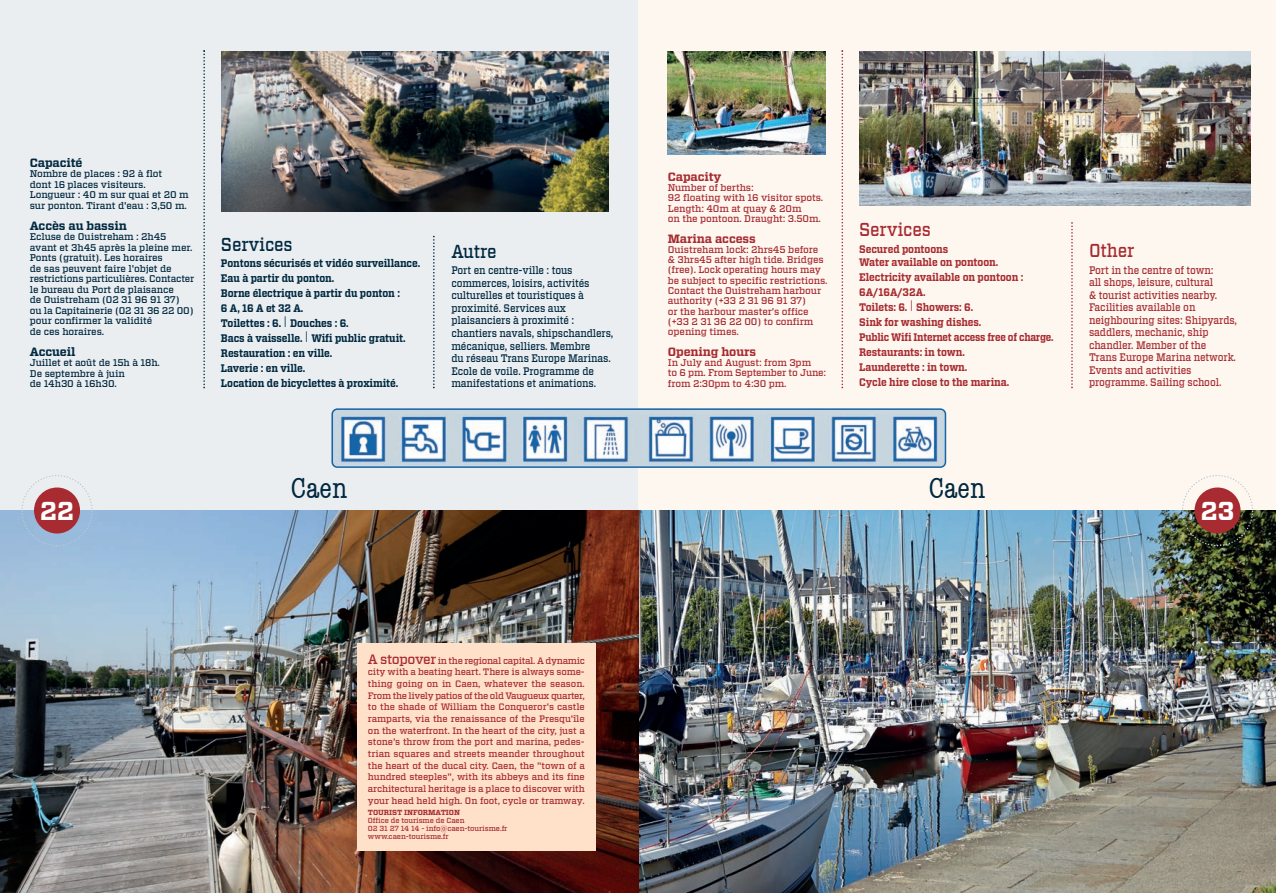
<style>
.page{position:relative;width:1276px;height:893px;background:#fff}
.page>*{position:absolute;margin:0;border:0;box-sizing:border-box;transform-origin:0 0}
.t1{font:condensed 30px "American Typewriter";color:#002940}
.t2{font:700 25.95px "Vitesse";color:#fff}
.t3{font:500 18.75px "Vitesse";letter-spacing:-.01em;color:#002940;scale:.9 1}
.t4{font:500 18.75px "Vitesse";letter-spacing:-.01em;color:#a72b30;scale:.9 1}
.t5{font:700 12px "Vitesse";letter-spacing:-.01em;color:#a72b30}
.t6{font:700 12px "Vitesse";letter-spacing:-.01em;color:#002940}
.t7{font:500 10.95px/12.6px "Vitesse";letter-spacing:-.01em;color:#002940;scale:.9 1}
.t8{font:500 10.95px/12.6px "Vitesse";letter-spacing:-.01em;color:#a72b30;scale:.9 1}
.t9{font:700 10.95px/15px "Vitesse";letter-spacing:-.01em;color:#002940;scale:.9 1}
.t10{font:700 10.95px/15px "Vitesse";letter-spacing:-.01em;color:#a72b30;scale:.9 1}
.t11{font:500 9.75px/10.5px "Vitesse";letter-spacing:-.01em;color:#002940}
.t12{font:500 9.75px/10.4px "Vitesse";letter-spacing:-.01em;color:#a72b30}
.t13{font:500 9.3px/11.7px "Vitesse";letter-spacing:-.015em;color:#a72b30;text-align:justify}
.t14{font:500 7.35px/7.9px "Vitesse";letter-spacing:-.01em;color:#a72b30}
.t15{font:700 7.35px "Vitesse";letter-spacing:-.01em;color:#a72b30}
.s1{font-family:"DIN";font-weight:300;font-size:15px}
.s2{font-size:13.5px}
</style>
<div class="page">
<div style="left:638px;top:0;width:638px;height:848px;background:#fef7f0"></div>
<img style="left:638px;top:510px;width:638px;height:383px">
<div style="left:0;top:0;width:638px;height:529px;background:#ebeef1"></div>
<img style="left:0;top:510px;width:638px;height:383px">
<img style="left:1181px;top:475px;width:73px;height:72px">
<div style="left:1194px;top:487px;width:46px;height:46px;background:#a72b30;border-radius:50%"></div>
<svg style="left:841px;top:50px;width:2px;height:338px"></svg>
<svg style="left:21px;top:475px;width:73px;height:72px"></svg>
<div style="left:34px;top:487px;width:46px;height:46px;background:#a72b30;border-radius:50%"></div>
<svg style="left:203px;top:50px;width:2px;height:338px"></svg>
<svg style="left:433px;top:236px;width:2px;height:152px"></svg>
<svg style="left:331px;top:408px;width:615px;height:60px;background:#94b5cf"></svg>
<img style="left:337px;top:415px;width:601px;height:50px">
<img style="left:859px;top:51px;width:391px;height:155px">
<img style="left:221px;top:51px;width:387px;height:160px">
<svg style="left:1071px;top:222px;width:1px;height:166px"></svg>
<img style="left:668px;top:51px;width:157px;height:104px">
<div style="left:357px;top:642px;width:238px;height:208px;background:#fee1c8"></div>
<p class="t6" style="left:30px;top:158px;width:54px">Capacité</p>
<p class="t11" style="left:30px;top:169px;width:160px">Nombre de places : 92 à flot<br>dont 16 places visiteurs.<br>Longueur : 40 m sur quai et 20 m sur ponton. Tirant d'eau : 3,50 m.</p>
<p class="t6" style="left:30px;top:221px;width:98px">Accès au bassin</p>
<p class="t11" style="left:30px;top:232px;width:166px">Ecluse de Ouistreham : 2h45 avant et 3h45 après la pleine mer.<br>Ponts (gratuit). Les horaires<br>de sas peuvent faire l'objet de restrictions particulières. Contacter le bureau du Port de plaisance<br>de Ouistreham (02 31 96 91 37)<br>ou la Capitainerie (02 31 36 22 00) pour confirmer la validité<br>de ces horaires.</p>
<p class="t6" style="left:30px;top:347px;width:47px">Accueil</p>
<p class="t11" style="left:30px;top:358px;width:132px">Juillet et août de 15h à 18h.<br>De septembre à juin<br>de 14h30 à 16h30.</p>
<h3 class="t3" style="left:221px;top:238px;width:81px">Services</h3>
<p class="t9" style="left:221px;top:257px;width:223px">Pontons sécurisés et vidéo surveillance.<br>Eau à partir du ponton.<br>Borne électrique à partir du ponton :<br>6 A, 16 A et 32 A.<br>Toilettes : 6. <span class="s1">I</span> Douches : 6.<br>Bacs à vaisselle. <span class="s1">I</span> Wifi public gratuit.<br>Restauration : en ville.<br>Laverie : en ville.<br>Location de bicyclettes à proximité.</p>
<h3 class="t3" style="left:451px;top:245px;width:52px">Autre</h3>
<p class="t7" style="left:451px;top:265px;width:181px">Port en centre-ville : tous commerces, loisirs, activités culturelles et touristiques à proximité. Services aux plaisanciers à proximité : chantiers navals, shipschandlers, mécanique, selliers. Membre<br>du réseau Trans Europe Marinas.<br>Ecole de voile. Programme de manifestations et animations.</p>
<h2 class="t2" style="left:40px;top:501px;width:36px">22</h2>
<h1 class="t1" style="left:291px;top:472px;width:58px">Caen</h1>
<p class="t13" style="left:368px;top:655px;width:218px"><span class="s2">A stopover</span> in the regional capital. A dynamic city with a beating heart. There is always some&shy;thing going on in Caen, whatever the season.<br>From the lively patios of the old Vaugueux quarter, to the shade of William the Conqueror's castle ramparts, via the renaissance of the Presqu'île on the waterfront. In the heart of the city, just a stone's throw from the port and marina, pedes&shy;trian squares and streets meander throughout the heart of the ducal city. Caen, the "town of a hundred steeples", with its abbeys and its fine architectural heritage is a place to discover with your head held high. On foot, cycle or tramway.</p>
<p class="t15" style="left:368px;top:810px;width:94px">TOURIST INFORMATION</p>
<p class="t14" style="left:368px;top:817px;width:141px">Office de tourisme de Caen<br>02 31 27 14 14 - info@caen-tourisme.fr www.caen-tourisme.fr</p>
<p class="t5" style="left:668px;top:172px;width:55px">Capacity</p>
<p class="t12" style="left:668px;top:183px;width:157px">Number of berths:<br>92 floating with 16 visitor spots.<br>Length: 40m at quay &amp; 20m<br>on the pontoon. Draught: 3.50m.</p>
<p class="t5" style="left:668px;top:234px;width:89px">Marina access</p>
<p class="t12" style="left:668px;top:245px;width:161px">Ouistreham lock: 2hrs45 before &amp; 3hrs45 after high tide. Bridges (free). Lock operating hours may be subject to specific restrictions.<br>Contact the Ouistreham harbour authority (+33 2 31 96 91 37)<br>or the harbour master’s office (+33 2 31 36 22 00) to confirm opening times.</p>
<p class="t5" style="left:668px;top:347px;width:90px">Opening hours</p>
<p class="t12" style="left:668px;top:358px;width:160px">In July and August: from 3pm<br>to 6 pm. From September to June: from 2:30pm to 4:30 pm.</p>
<h3 class="t4" style="left:859px;top:223px;width:81px">Services</h3>
<p class="t10" style="left:859px;top:243px;width:156px;line-height:13.5px">Secured pontoons<br>Water available on pontoon.</p>
<p class="t10" style="left:859px;top:271px;width:217px">Electricity available on pontoon :<br>6A/16A/32A.<br>Toilets: 6. <span class="s1">I</span> Showers: 6.<br>Sink for washing dishes.<br>Public Wifi Internet access free of charge.<br>Restaurants: in town.<br>Launderette : in town.<br>Cycle hire close to the marina.</p>
<h1 class="t1" style="left:929px;top:472px;width:58px">Caen</h1>
<h3 class="t4" style="left:1089px;top:244px;width:52px">Other</h3>
<p class="t8" style="left:1089px;top:264px;width:166px">Port in the centre of town:<br>all shops, leisure, cultural<br>&amp; tourist activities nearby.<br>Facilities available on neighbouring sites: Shipyards, saddlers, mechanic, ship chandler. Member of the<br>Trans Europe Marina network.<br>Events and activities programme. Sailing school.</p>
<h2 class="t2" style="left:1200px;top:501px;width:35px">23</h2>
</div>
